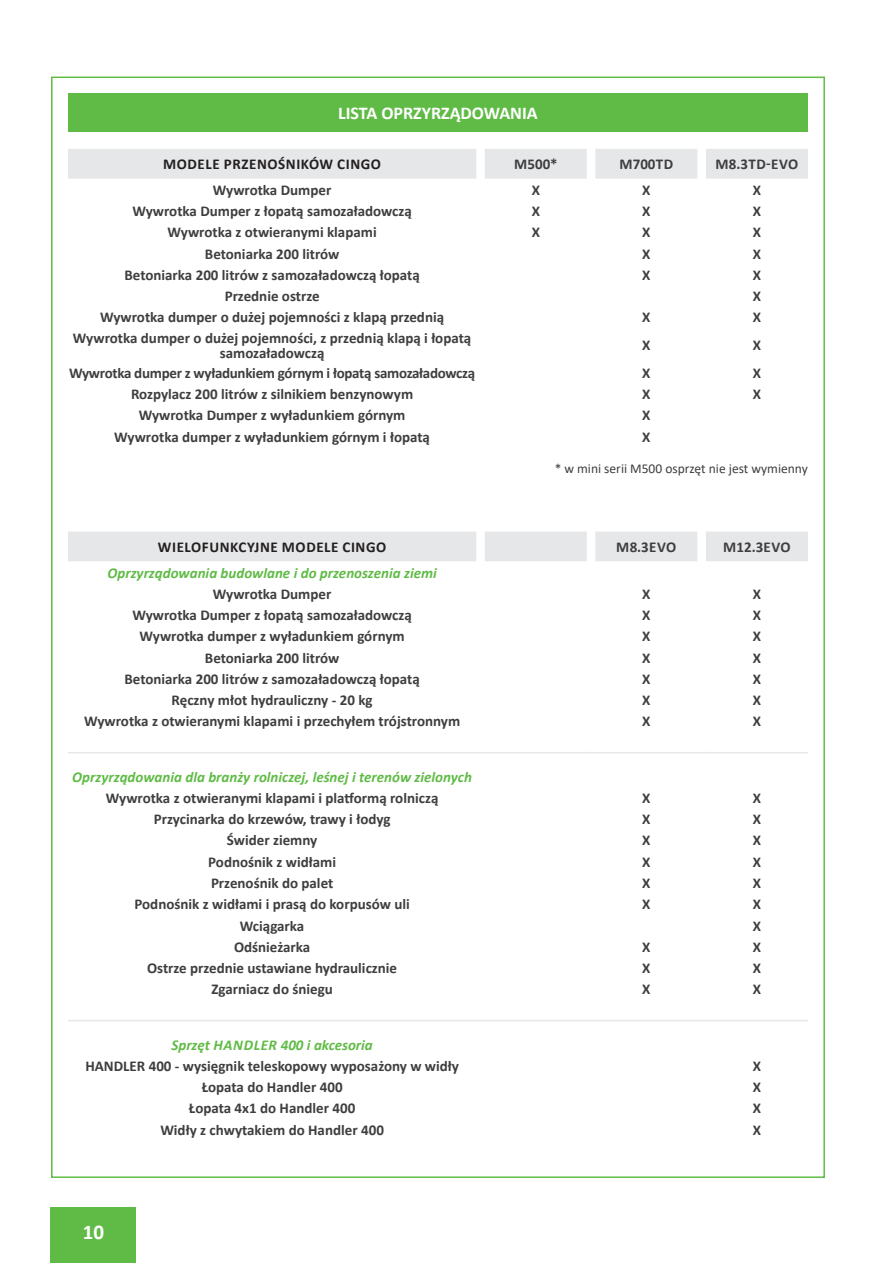
<style>
.page{position:relative;width:893px;height:1263px;background:#fff}
.page>*{position:absolute;margin:0;border:0;box-sizing:border-box;transform-origin:0 0}
.t1{font:700 21px "Calibri";color:#fff}
.t2{font:700 18px "Calibri";color:#fff}
.t3{font:700 15px/15px "Calibri";color:#3e3e3f;text-align:center}
.t4{font:italic 700 15px "Calibri";color:#60bb46}
.t5{font:700 15px "Calibri";letter-spacing:-.02em;color:#3e3e3f}
.t6{font:700 15px "Calibri";letter-spacing:.04em;color:#231f20}
.t7{font:13.5px "Calibri";color:#3e3e3f}
</style>
<div class="page">
<div style="left:51px;top:1208px;width:85px;height:55px;background:#60bb46"></div>
<div style="left:68px;top:94px;width:740px;height:38px;background:#60bb46"></div>
<svg style="left:68px;top:149px;width:740px;height:412px"></svg>
<hr style="left:68px;top:752px;width:408px;height:1px;background:#e6e7e9">
<hr style="left:485px;top:752px;width:102px;height:1px;background:#e6e7e9">
<hr style="left:595px;top:752px;width:102px;height:1px;background:#e6e7e9">
<hr style="left:706px;top:752px;width:102px;height:1px;background:#e6e7e9">
<hr style="left:68px;top:1020px;width:408px;height:1px;background:#e6e7e9">
<hr style="left:485px;top:1020px;width:102px;height:1px;background:#e6e7e9">
<hr style="left:595px;top:1020px;width:102px;height:1px;background:#e6e7e9">
<hr style="left:706px;top:1020px;width:102px;height:1px;background:#e6e7e9">
<p class="t2" style="left:338px;top:101px;width:201px">LISTA OPRZYRZĄDOWANIA</p>
<p class="t6" style="left:163px;top:154px;width:219px">MODELE PRZENOŚNIKÓW CINGO</p>
<p class="t3" style="left:514px;top:157px;width:45px">M500*</p>
<p class="t3" style="left:619px;top:157px;width:55px">M700TD</p>
<p class="t3" style="left:715px;top:157px;width:84px">M8.3TD-EVO</p>
<p class="t3" style="left:213px;top:182px;width:120px">Wywrotka Dumper</p>
<p class="t3" style="left:532px;top:182px;width:10px">X</p>
<p class="t3" style="left:642px;top:182px;width:10px">X</p>
<p class="t3" style="left:753px;top:182px;width:10px">X</p>
<p class="t3" style="left:132px;top:203px;width:281px">Wywrotka Dumper z łopatą samozaładowczą</p>
<p class="t3" style="left:532px;top:203px;width:10px">X</p>
<p class="t3" style="left:642px;top:203px;width:10px">X</p>
<p class="t3" style="left:753px;top:203px;width:10px">X</p>
<p class="t3" style="left:168px;top:225px;width:211px">Wywrotka z otwieranymi klapami</p>
<p class="t3" style="left:532px;top:225px;width:10px">X</p>
<p class="t3" style="left:642px;top:225px;width:10px">X</p>
<p class="t3" style="left:753px;top:225px;width:10px">X</p>
<p class="t3" style="left:205px;top:246px;width:136px">Betoniarka 200 litrów</p>
<p class="t3" style="left:642px;top:246px;width:10px">X</p>
<p class="t3" style="left:753px;top:246px;width:10px">X</p>
<p class="t3" style="left:124px;top:267px;width:297px">Betoniarka 200 litrów z samozaładowczą łopatą</p>
<p class="t3" style="left:642px;top:267px;width:10px">X</p>
<p class="t3" style="left:753px;top:267px;width:10px">X</p>
<p class="t3" style="left:225px;top:288px;width:96px">Przednie ostrze</p>
<p class="t3" style="left:753px;top:288px;width:10px">X</p>
<p class="t3" style="left:100px;top:310px;width:346px">Wywrotka dumper o dużej pojemności z klapą przednią</p>
<p class="t3" style="left:642px;top:310px;width:10px">X</p>
<p class="t3" style="left:753px;top:310px;width:10px">X</p>
<p class="t3" style="left:73px;top:330px;width:400px">Wywrotka dumper o dużej pojemności, z przednią klapą i łopatą samozaładowczą</p>
<p class="t3" style="left:642px;top:337px;width:10px">X</p>
<p class="t3" style="left:753px;top:337px;width:10px">X</p>
<p class="t5" style="left:69px;top:362px;width:408px">Wywrotka dumper z wyładunkiem górnym i łopatą samozaładowczą</p>
<p class="t3" style="left:642px;top:365px;width:10px">X</p>
<p class="t3" style="left:753px;top:365px;width:10px">X</p>
<p class="t3" style="left:131px;top:386px;width:284px">Rozpylacz 200 litrów z silnikiem benzynowym</p>
<p class="t3" style="left:642px;top:386px;width:10px">X</p>
<p class="t3" style="left:753px;top:386px;width:10px">X</p>
<p class="t3" style="left:139px;top:408px;width:268px">Wywrotka Dumper z wyładunkiem górnym</p>
<p class="t3" style="left:642px;top:408px;width:10px">X</p>
<p class="t3" style="left:114px;top:429px;width:317px">Wywrotka dumper z wyładunkiem górnym i łopatą</p>
<p class="t3" style="left:642px;top:429px;width:10px">X</p>
<p class="t7" style="left:555px;top:459px;width:255px">* w mini serii M500 osprzęt nie jest wymienny</p>
<p class="t6" style="left:158px;top:536px;width:230px">WIELOFUNKCYJNE MODELE CINGO</p>
<p class="t3" style="left:616px;top:539px;width:62px">M8.3EVO</p>
<p class="t3" style="left:723px;top:539px;width:69px">M12.3EVO</p>
<p class="t4" style="left:107px;top:562px;width:331px">Oprzyrządowania budowlane i do przenoszenia ziemi</p>
<p class="t3" style="left:213px;top:586px;width:120px">Wywrotka Dumper</p>
<p class="t3" style="left:642px;top:586px;width:10px">X</p>
<p class="t3" style="left:753px;top:586px;width:10px">X</p>
<p class="t3" style="left:132px;top:607px;width:281px">Wywrotka Dumper z łopatą samozaładowczą</p>
<p class="t3" style="left:642px;top:607px;width:10px">X</p>
<p class="t3" style="left:753px;top:607px;width:10px">X</p>
<p class="t3" style="left:139px;top:629px;width:267px">Wywrotka dumper z wyładunkiem górnym</p>
<p class="t3" style="left:642px;top:629px;width:10px">X</p>
<p class="t3" style="left:753px;top:629px;width:10px">X</p>
<p class="t3" style="left:205px;top:650px;width:136px">Betoniarka 200 litrów</p>
<p class="t3" style="left:642px;top:650px;width:10px">X</p>
<p class="t3" style="left:753px;top:650px;width:10px">X</p>
<p class="t3" style="left:124px;top:671px;width:297px">Betoniarka 200 litrów z samozaładowczą łopatą</p>
<p class="t3" style="left:642px;top:671px;width:10px">X</p>
<p class="t3" style="left:753px;top:671px;width:10px">X</p>
<p class="t3" style="left:172px;top:692px;width:203px">Ręczny młot hydrauliczny - 20 kg</p>
<p class="t3" style="left:642px;top:692px;width:10px">X</p>
<p class="t3" style="left:753px;top:692px;width:10px">X</p>
<p class="t3" style="left:84px;top:714px;width:378px">Wywrotka z otwieranymi klapami i przechyłem trójstronnym</p>
<p class="t3" style="left:642px;top:714px;width:10px">X</p>
<p class="t3" style="left:753px;top:714px;width:10px">X</p>
<p class="t4" style="left:72px;top:766px;width:401px">Oprzyrządowania dla branży rolniczej, leśnej i terenów zielonych</p>
<p class="t3" style="left:106px;top:790px;width:334px">Wywrotka z otwieranymi klapami i platformą rolniczą</p>
<p class="t3" style="left:642px;top:790px;width:10px">X</p>
<p class="t3" style="left:753px;top:790px;width:10px">X</p>
<p class="t3" style="left:154px;top:811px;width:238px">Przycinarka do krzewów, trawy i łodyg</p>
<p class="t3" style="left:642px;top:811px;width:10px">X</p>
<p class="t3" style="left:753px;top:811px;width:10px">X</p>
<p class="t3" style="left:227px;top:833px;width:92px">Świder ziemny</p>
<p class="t3" style="left:642px;top:833px;width:10px">X</p>
<p class="t3" style="left:753px;top:833px;width:10px">X</p>
<p class="t3" style="left:208px;top:854px;width:129px">Podnośnik z widłami</p>
<p class="t3" style="left:642px;top:854px;width:10px">X</p>
<p class="t3" style="left:753px;top:854px;width:10px">X</p>
<p class="t3" style="left:211px;top:875px;width:124px">Przenośnik do palet</p>
<p class="t3" style="left:642px;top:875px;width:10px">X</p>
<p class="t3" style="left:753px;top:875px;width:10px">X</p>
<p class="t3" style="left:134px;top:896px;width:277px">Podnośnik z widłami i prasą do korpusów uli</p>
<p class="t3" style="left:642px;top:896px;width:10px">X</p>
<p class="t3" style="left:753px;top:896px;width:10px">X</p>
<p class="t3" style="left:240px;top:918px;width:66px">Wciągarka</p>
<p class="t3" style="left:753px;top:918px;width:10px">X</p>
<p class="t3" style="left:234px;top:939px;width:78px">Odśnieżarka</p>
<p class="t3" style="left:642px;top:939px;width:10px">X</p>
<p class="t3" style="left:753px;top:939px;width:10px">X</p>
<p class="t3" style="left:147px;top:960px;width:252px">Ostrze przednie ustawiane hydraulicznie</p>
<p class="t3" style="left:642px;top:960px;width:10px">X</p>
<p class="t3" style="left:753px;top:960px;width:10px">X</p>
<p class="t3" style="left:211px;top:982px;width:123px">Zgarniacz do śniegu</p>
<p class="t3" style="left:642px;top:982px;width:10px">X</p>
<p class="t3" style="left:753px;top:982px;width:10px">X</p>
<p class="t4" style="left:171px;top:1034px;width:203px">Sprzęt HANDLER 400 i akcesoria</p>
<p class="t3" style="left:85px;top:1058px;width:375px">HANDLER 400 - wysięgnik teleskopowy wyposażony w widły</p>
<p class="t3" style="left:753px;top:1058px;width:10px">X</p>
<p class="t3" style="left:202px;top:1079px;width:142px">Łopata do Handler 400</p>
<p class="t3" style="left:753px;top:1079px;width:10px">X</p>
<p class="t3" style="left:189px;top:1101px;width:168px">Łopata 4x1 do Handler 400</p>
<p class="t3" style="left:753px;top:1101px;width:10px">X</p>
<p class="t3" style="left:160px;top:1122px;width:225px">Widły z chwytakiem do Handler 400</p>
<p class="t3" style="left:753px;top:1122px;width:10px">X</p>
<h1 class="t1" style="left:83px;top:1217px;width:23px">10</h1>
</div>
